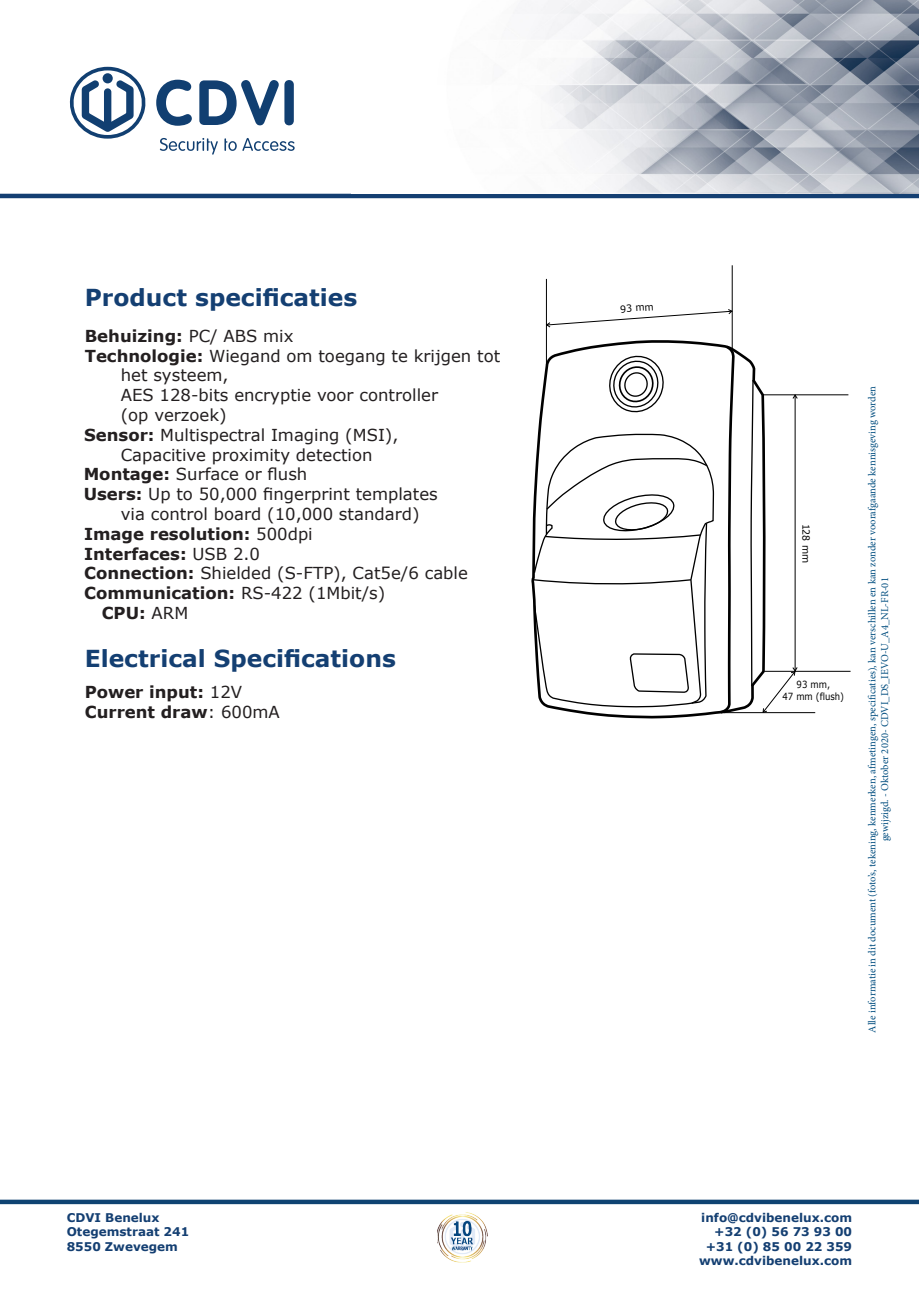
<style>
.page{position:relative;width:919px;height:1289px;background:#fff}
.page>*{position:absolute;margin:0;border:0;box-sizing:border-box;transform-origin:0 0}
.t1{font:700 23.4px "Verdana";color:#143f72}
.t2{font:16.5px "Verdana";color:#231f20}
.t3{font:700 16.5px "Verdana";color:#231f20}
.t4{font:700 12px "Verdana";color:#143f72}
.t5{font:10.5px/12.6px "Minion Pro";color:#014d7f;text-align:center}
.t6{font:9.9px/11.9px "Verdana";color:#000;text-align:center;scale:.86 1}
.t7{font:9.9px "Verdana";color:#000;scale:.95 1}
.s1{font-weight:400}
.s2{font-weight:700}
</style>
<div class="page">
<svg style="left:69px;top:67px;width:77px;height:72px"></svg>
<svg style="left:160px;top:138px;width:58px;height:17px"></svg>
<svg style="left:224px;top:138px;width:70px;height:13px"></svg>
<svg style="left:156px;top:80px;width:36px;height:46px"></svg>
<svg style="left:199px;top:80px;width:80px;height:45px"></svg>
<div style="left:284px;top:80px;width:10px;height:45px;background:#113f71;border-radius:5px"></div>
<hr style="left:0;top:194px;width:918px;height:4px;background:#143f72">
<img style="left:515px;top:0;width:403px;height:194px">
<div style="left:0;top:1199px;width:918px;height:5px;background:#0f4372"></div>
<img style="left:437px;top:1212px;width:51px;height:51px">
<svg style="left:592px;top:350px;width:174px;height:369px"></svg>
<svg style="left:749px;top:379px;width:5px;height:308px"></svg>
<hr style="left:762px;top:394px;width:86px;height:1px;background:#000">
<hr style="left:764px;top:671px;width:86px;height:1px;background:#000">
<hr style="left:723px;top:712px;width:92px;height:1px;background:#000">
<hr style="left:794px;top:395px;width:1px;height:276px;background:#000">
<svg style="left:531px;top:265px;width:205px;height:450px"></svg>
<svg style="left:792px;top:394px;width:6px;height:5px"></svg>
<svg style="left:762px;top:666px;width:36px;height:47px"></svg>
<p class="t1" style="left:85px;top:281px;width:274px">Product specificaties</p>
<p class="t3" style="left:85px;top:324px;width:210px">Behuizing: <span class="s1">PC/ ABS mix</span></p>
<p class="t2" style="left:85px;top:344px;width:417px"><span class="s2">Technologie:</span> Wiegand om toegang te krijgen tot</p>
<p class="t2" style="left:121px;top:364px;width:109px">het systeem,</p>
<p class="t2" style="left:121px;top:384px;width:319px">AES 128-bits encryptie voor controller</p>
<p class="t2" style="left:121px;top:403px;width:107px">(op verzoek)</p>
<p class="t2" style="left:84px;top:423px;width:316px"><span class="s2">Sensor:</span> Multispectral Imaging (MSI),</p>
<p class="t2" style="left:121px;top:443px;width:253px">Capacitive proximity detection</p>
<p class="t2" style="left:84px;top:463px;width:225px"><span class="s2">Montage:</span> Surface or flush</p>
<p class="t2" style="left:84px;top:483px;width:355px"><span class="s2">Users:</span> Up to 50,000 fingerprint templates</p>
<p class="t2" style="left:121px;top:502px;width:300px">via control board (10,000 standard)</p>
<p class="t3" style="left:84px;top:522px;width:230px">Image resolution: <span class="s1">500dpi</span></p>
<p class="t3" style="left:84px;top:542px;width:177px">Interfaces: <span class="s1">USB 2.0</span></p>
<p class="t2" style="left:84px;top:562px;width:385px"><span class="s2">Connection:</span> Shielded (S-FTP), Cat5e/6 cable</p>
<p class="t2" style="left:84px;top:582px;width:303px"><span class="s2">Communication:</span> RS-422 (1Mbit/s)</p>
<p class="t3" style="left:102px;top:601px;width:88px">CPU: <span class="s1">ARM</span></p>
<p class="t1" style="left:85px;top:642px;width:312px">Electrical Specifications</p>
<p class="t3" style="left:85px;top:680px;width:159px">Power input: <span class="s1">12V</span></p>
<p class="t3" style="left:85px;top:700px;width:197px">Current draw<span class="s1">: 600mA</span></p>
<p class="t4" style="left:67px;top:1209px;width:94px">CDVI Benelux</p>
<p class="t4" style="left:67px;top:1223px;width:124px">Otegemstraat 241</p>
<p class="t4" style="left:67px;top:1237px;width:113px">8550 Zwevegem</p>
<p class="t7" style="left:620px;top:302px;width:37px;rotate:-4deg">93 mm</p>
<p class="t7" style="left:812px;top:523px;width:43px;rotate:90deg">128 mm</p>
<p class="t6" style="left:782px;top:679px;width:73px">93 mm,<br>47 mm (flush)</p>
<p class="t5" style="left:865px;top:1032px;width:648px;rotate:-90deg">Alle informatie in dit document (foto’s, tekening, kenmerken, afmetingen, specificaties), kan verschillen en kan zonder voorafgaande kennisgeving worden gewijzigd. - Oktober 2020- CDVI_DS_IEVO-U_A4_NL-FR-01</p>
<p class="t4" style="left:701px;top:1209px;width:152px">info@cdvibenelux.com</p>
<p class="t4" style="left:714px;top:1223px;width:139px">+32 (0) 56 73 93 00</p>
<p class="t4" style="left:705px;top:1237px;width:148px">+31 (0) 85 00 22 359</p>
<p class="t4" style="left:699px;top:1252px;width:154px">www.cdvibenelux.com</p>
</div>
